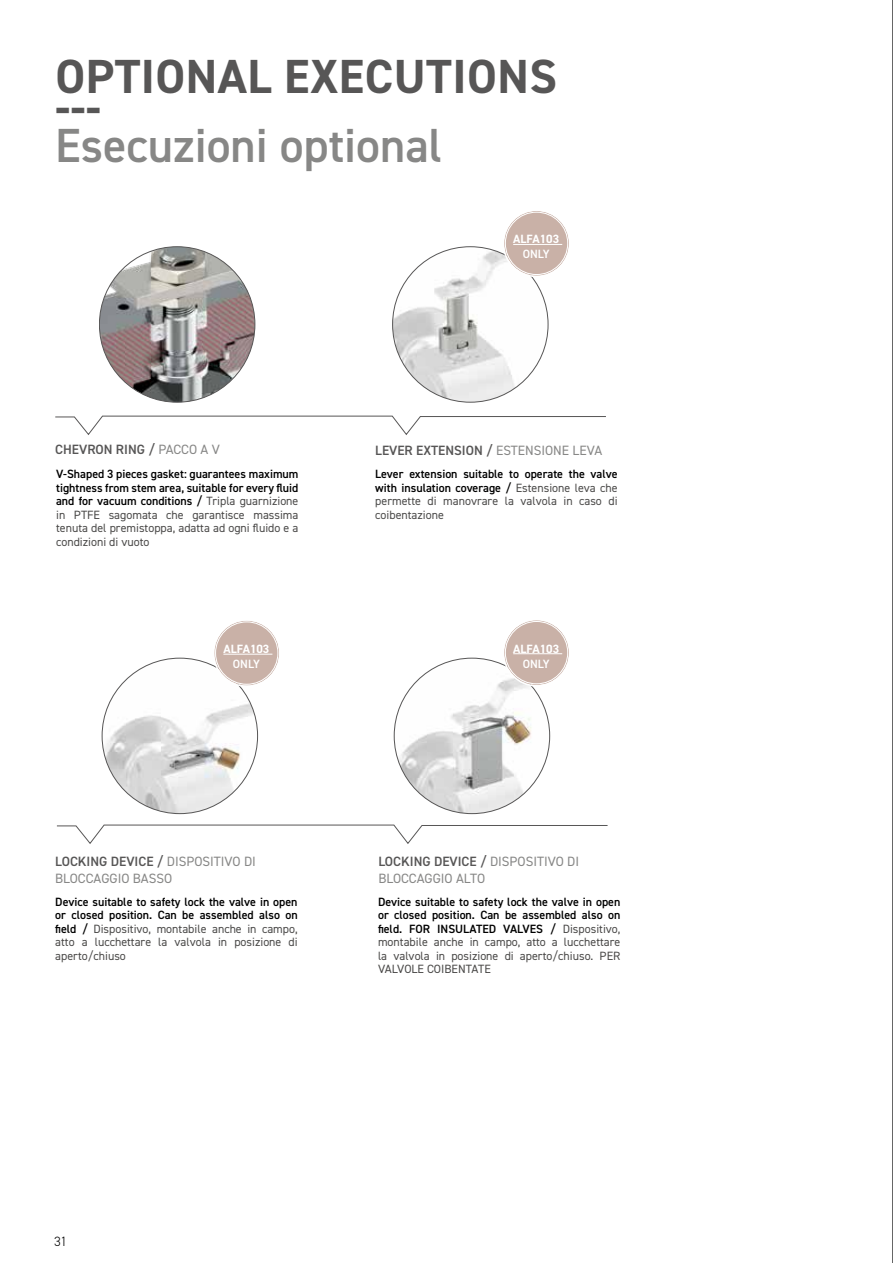
<style>
.page{position:relative;width:893px;height:1263px;background:#fff}
.page>*{position:absolute;margin:0;border:0;box-sizing:border-box;transform-origin:0 0}
.t1{font:700 48px/34.5px "DIN2014";letter-spacing:.01em;color:#575656}
.t2{font:600 48px "DIN2014";color:#878786}
.t3{font:13.5px/16.5px "DIN2014";color:#878786}
.t4{font:600 13.5px "DIN2014";color:#575656}
.t5{font:300 13.5px "DIN2014";color:#000}
.t6{font:12px/13.5px "DIN2014";color:#4a4948;text-align:justify}
.t7{font:700 12px "DIN2014";color:#fff}
.t8{font:600 12px "DIN2014";color:#fff}
.s1{font-weight:400;color:#878786}
.s2{font-weight:600;color:#000}
.s3{font-weight:600;color:#575656}
</style>
<div class="page">
<hr style="left:892px;top:0;width:1px;height:1263px;background:#000">
<img style="left:99px;top:247px;width:156px;height:155px;border-radius:78px">
<img style="left:393px;top:247px;width:155px;height:155px;border-radius:78px">
<svg style="left:55px;top:416px;width:551px;height:19px"></svg>
<img style="left:102px;top:658px;width:156px;height:156px;border-radius:78px">
<img style="left:394px;top:658px;width:156px;height:156px;border-radius:78px">
<svg style="left:57px;top:825px;width:551px;height:18px"></svg>
<div style="left:504px;top:620px;width:65px;height:65px;background:#c9b1a7;border-radius:50%"></div>
<div style="left:503px;top:619px;width:67px;height:67px;border:2px solid #fff;border-radius:50%"></div>
<div style="left:505px;top:621px;width:63px;height:63px;border:1px solid #fff;border-radius:50%"></div>
<div style="left:504px;top:211px;width:65px;height:65px;background:#c9b1a7;border-radius:50%"></div>
<div style="left:503px;top:209px;width:67px;height:68px;border:2px solid #fff;border-radius:50%"></div>
<div style="left:505px;top:212px;width:63px;height:63px;border:1px solid #fff;border-radius:50%"></div>
<hr style="left:513px;top:653px;width:49px;height:1px;background:#fff">
<hr style="left:513px;top:244px;width:49px;height:1px;background:#fff">
<div style="left:214px;top:621px;width:65px;height:64px;background:#c9b1a7;border-radius:50%"></div>
<div style="left:213px;top:619px;width:68px;height:68px;border:2px solid #fff;border-radius:50%"></div>
<div style="left:215px;top:622px;width:63px;height:62px;border:1px solid #fff;border-radius:50%"></div>
<hr style="left:223px;top:654px;width:49px;height:1px;background:#fff">
<h1 class="t1" style="left:55px;top:58px;width:503px">OPTIONAL EXECUTIONS ---</h1>
<h1 class="t2" style="left:55px;top:113px;width:389px">Esecuzioni optional</h1>
<p class="t4" style="left:55px;top:441px;width:166px">CHEVRON RING / <span class="s1">PACCO A V</span></p>
<p class="t6" style="left:56px;top:467px;width:244px"><span class="s2">V-Shaped 3 pieces gasket: guarantees maximum tightness from stem area, suitable for every fluid and for vacuum conditions /</span> Tripla guarnizione in PTFE sagomata che garantisce massima tenuta del premistoppa, adatta ad ogni fluido e a condizioni di vuoto</p>
<p class="t7" style="left:223px;top:641px;width:48px">ALFA103</p>
<p class="t8" style="left:233px;top:656px;width:29px">ONLY</p>
<p class="t3" style="left:55px;top:853px;width:202px"><span class="s3">LOCKING DEVICE /</span> DISPOSITIVO DI<br>BLOCCAGGIO BASSO</p>
<p class="t6" style="left:55px;top:894px;width:244px"><span class="s2">Device suitable to safety lock the valve in open or closed position. Can be assembled also on field /</span> Dispositivo, montabile anche in campo, atto a lucchettare la valvola in posizione di aperto/chiuso</p>
<p class="t7" style="left:513px;top:231px;width:48px">ALFA103</p>
<p class="t8" style="left:523px;top:246px;width:29px">ONLY</p>
<p class="t4" style="left:375px;top:441px;width:228px">LEVER EXTENSION / <span class="s1">ESTENSIONE LEVA</span></p>
<p class="t6" style="left:375px;top:467px;width:244px"><span class="s2">Lever extension suitable to operate the valve with insulation coverage /</span> Estensione leva che permette di manovrare la valvola in caso di coibentazione</p>
<p class="t7" style="left:513px;top:640px;width:48px">ALFA103</p>
<p class="t8" style="left:523px;top:655px;width:29px">ONLY</p>
<p class="t3" style="left:378px;top:853px;width:202px"><span class="s3">LOCKING DEVICE /</span> DISPOSITIVO DI<br>BLOCCAGGIO ALTO</p>
<p class="t6" style="left:378px;top:895px;width:244px"><span class="s2">Device suitable to safety lock the valve in open or closed position. Can be assembled also on field. FOR INSULATED VALVES /</span> Dispositivo, montabile anche in campo, atto a lucchettare la valvola in posizione di aperto/chiuso. PER VALVOLE COIBENTATE</p>
<p class="t5" style="left:54px;top:1233px;width:15px">31</p>
</div>
